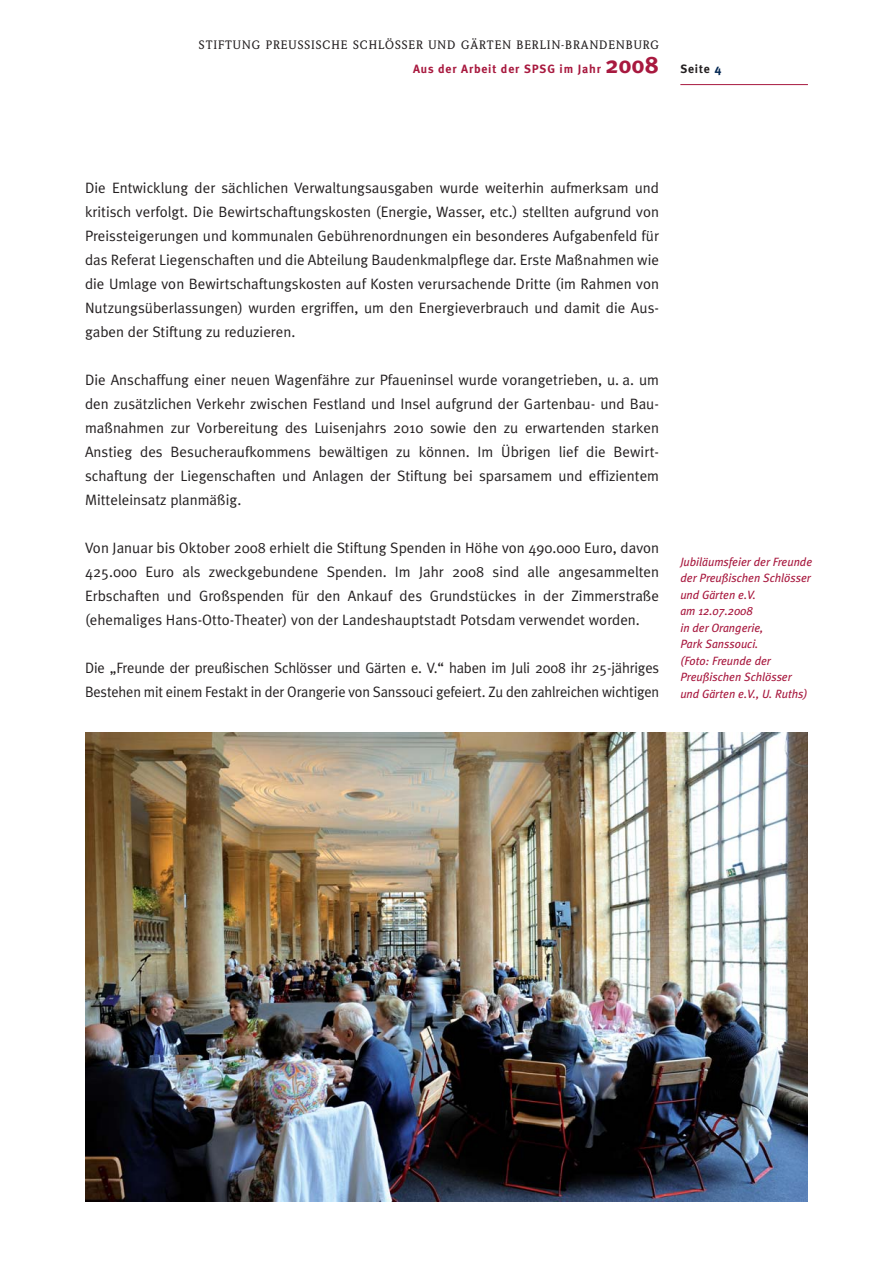
<style>
.page{position:relative;width:893px;height:1263px;background:#fff}
.page>*{position:absolute;margin:0;border:0;box-sizing:border-box;transform-origin:0 0}
.t1{font:15px/24px "Meta Plus Normal";letter-spacing:-.01em;color:#231f20;text-align:justify}
.t2{font:italic 12px/16.5px "Meta Plus";color:#a8193f}
.t3{font:500 12px "Weidemann";letter-spacing:.08em;color:#231f20}
.t4{font:700 12px "Meta Plus";letter-spacing:.065em;color:#a8193f}
.t5{font:700 12px "Meta Plus";letter-spacing:.065em;color:#231f20}
.s1{font-size:24px}
.s2{font-family:"Meta";color:#002551}
</style>
<div class="page">
<hr style="left:680px;top:84px;width:128px;height:1px;background:#a8193f">
<img style="left:85px;top:733px;width:723px;height:468px">
<p class="t3" style="left:199px;top:41px;width:462px">STIFTUNG PREUSSISCHE SCHLÖSSER UND GÄRTEN BERLIN-BRANDENBURG</p>
<p class="t4" style="left:413px;top:65px;width:248px">Aus der Arbeit der SPSG im Jahr <span class="s1">2008</span></p>
<p class="t5" style="left:680px;top:65px;width:42px">Seite <span class="s2">4</span></p>
<p class="t1" style="left:85px;top:178px;width:575px">Die Entwicklung der sächlichen Verwaltungsausgaben wurde weiterhin aufmerksam und kritisch verfolgt. Die Bewirtschaftungskosten (Energie, Wasser, etc.) stellten aufgrund von Preissteigerungen und kommunalen Gebührenordnungen ein besonderes Aufgabenfeld für das Referat Liegenschaften und die Abteilung Baudenkmalpflege dar. Erste Maßnahmen wie die Umlage von Bewirtschaftungskosten auf Kosten verursachende Dritte (im Rahmen von Nutzungsüberlassungen) wurden ergriffen, um den Energieverbrauch und damit die Aus&shy;gaben der Stiftung zu reduzieren.</p>
<p class="t1" style="left:85px;top:370px;width:575px">Die Anschaffung einer neuen Wagenfähre zur Pfaueninsel wurde vorangetrieben, u. a. um den zusätzlichen Verkehr zwischen Festland und Insel aufgrund der Gartenbau- und Bau&shy;maßnahmen zur Vorbereitung des Luisenjahrs 2010 sowie den zu erwartenden starken Anstieg des Besucheraufkommens bewältigen zu können. Im Übrigen lief die Bewirt&shy;schaftung der Liegenschaften und Anlagen der Stiftung bei sparsamem und effizientem Mitteleinsatz planmäßig.</p>
<p class="t1" style="left:85px;top:538px;width:576px">Von Januar bis Oktober 2008 erhielt die Stiftung Spenden in Höhe von 490.000 Euro, davon 425.000 Euro als zweckgebundene Spenden. Im Jahr 2008 sind alle angesammelten Erbschaften und Großspenden für den Ankauf des Grundstückes in der Zimmerstraße (ehemaliges Hans-Otto-Theater) von der Landeshauptstadt Potsdam verwendet worden.</p>
<p class="t1" style="left:85px;top:658px;width:576px">Die „Freunde der preußischen Schlösser und Gärten e. V.“ haben im Juli 2008 ihr 25-jähriges<br>Bestehen mit einem Festakt in der Orangerie von Sanssouci gefeiert. Zu den zahlreichen wichtigen</p>
<p class="t2" style="left:680px;top:555px;width:133px">Jubiläumsfeier der Freunde der Preußischen Schlösser und Gärten e.V.<br>am 12.07.2008<br>in der Orangerie,<br>Park Sanssouci.<br>(Foto: Freunde der<br>Preußischen Schlösser und Gärten e.V., U. Ruths)</p>
</div>
